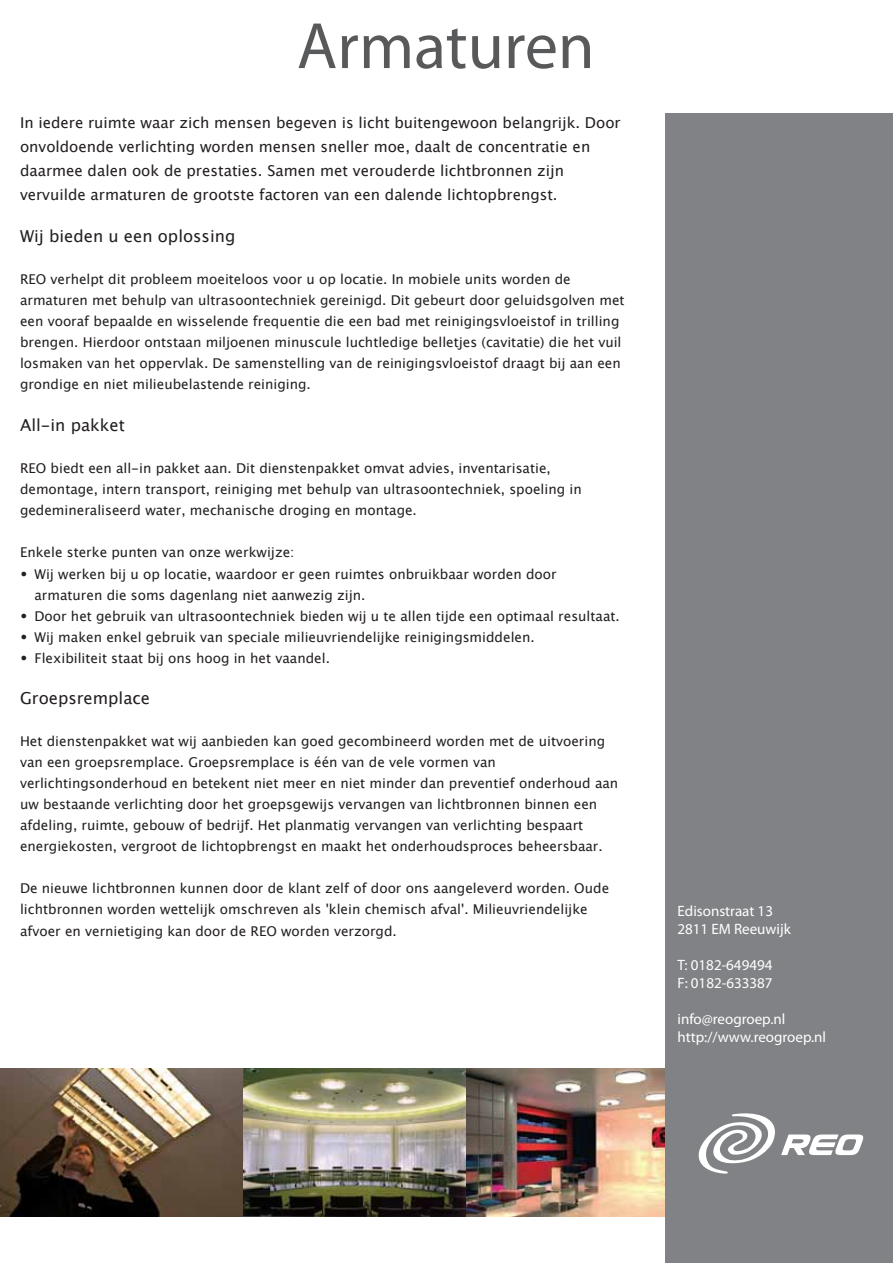
<style>
.page{position:relative;width:893px;height:1263px;background:#fff}
.page>*{position:absolute;margin:0;border:0;box-sizing:border-box;transform-origin:0 0}
.t1{font:66px "Myriad Pro";color:#58595b}
.t2{font:16.5px "Lucida Grande";color:#231f20}
.t3{font:15px/24px "Lucida Grande";color:#231f20}
.t4{font:15px/18px "Myriad Pro";color:#fff}
.t5{font:13.5px/21px "Lucida Grande";color:#231f20}
</style>
<div class="page">
<img style="left:0;top:1068px;width:244px;height:149px">
<img style="left:244px;top:1068px;width:421px;height:149px">
<div style="left:665px;top:0;width:228px;height:1263px;background:#808285"></div>
<div style="left:0;top:0;width:893px;height:112px;background:#fff"></div>
<svg style="left:698px;top:1113px;width:77px;height:61px"></svg>
<svg style="left:781px;top:1134px;width:82px;height:21px"></svg>
<p class="t1" style="left:297px;top:10px;width:299px">Armaturen</p>
<p class="t3" style="left:20px;top:111px;width:602px">In iedere ruimte waar zich mensen begeven is licht buitengewoon belangrijk. Door onvoldoende verlichting worden mensen sneller moe, daalt de concentratie en daarmee dalen ook de prestaties. Samen met verouderde lichtbronnen zijn vervuilde armaturen de grootste factoren van een dalende lichtopbrengst.</p>
<p class="t2" style="left:20px;top:227px;width:217px">Wij bieden u een oplossing</p>
<p class="t5" style="left:20px;top:269px;width:606px">REO verhelpt dit probleem moeiteloos voor u op locatie. In mobiele units worden de armaturen met behulp van ultrasoontechniek gereinigd. Dit gebeurt door geluidsgolven met een vooraf bepaalde en wisselende frequentie die een bad met reinigingsvloeistof in trilling brengen. Hierdoor ontstaan miljoenen minuscule luchtledige belletjes (cavitatie) die het vuil losmaken van het oppervlak. De samenstelling van de reinigingsvloeistof draagt bij aan een grondige en niet milieubelastende reiniging.</p>
<p class="t2" style="left:20px;top:416px;width:106px">All-in pakket</p>
<p class="t5" style="left:20px;top:458px;width:563px">REO biedt een all-in pakket aan. Dit dienstenpakket omvat advies, inventarisatie, demontage, intern transport, reiniging met behulp van ultrasoontechniek, spoeling in gedemineraliseerd water, mechanische droging en montage.</p>
<p class="t5" style="left:20px;top:542px;width:276px">Enkele sterke punten van onze werkwijze: •</p>
<p class="t5" style="left:20px;top:605px;width:9px;text-align:justify">• • •</p>
<p class="t2" style="left:20px;top:689px;width:132px">Groepsremplace</p>
<p class="t5" style="left:20px;top:731px;width:600px">Het dienstenpakket wat wij aanbieden kan goed gecombineerd worden met de uitvoering van een groepsremplace. Groepsremplace is één van de vele vormen van verlichtingsonderhoud en betekent niet meer en niet minder dan preventief onderhoud aan uw bestaande verlichting door het groepsgewijs vervangen van lichtbronnen binnen een afdeling, ruimte, gebouw of bedrijf. Het planmatig vervangen van verlichting bespaart energiekosten, vergroot de lichtopbrengst en maakt het onderhoudsproces beheersbaar.</p>
<p class="t5" style="left:20px;top:878px;width:591px">De nieuwe lichtbronnen kunnen door de klant zelf of door ons aangeleverd worden. Oude lichtbronnen worden wettelijk omschreven als 'klein chemisch afval'. Milieuvriendelijke afvoer en vernietiging kan door de REO worden verzorgd.</p>
<p class="t5" style="left:34px;top:564px;width:587px">Wij werken bij u op locatie, waardoor er geen ruimtes onbruikbaar worden door armaturen die soms dagenlang niet aanwezig zijn.<br>Door het gebruik van ultrasoontechniek bieden wij u te allen tijde een optimaal resultaat.<br>Wij maken enkel gebruik van speciale milieuvriendelijke reinigingsmiddelen.<br>Flexibiliteit staat bij ons hoog in het vaandel.</p>
<p class="t4" style="left:677px;top:902px;width:115px">Edisonstraat 13<br>2811 EM Reeuwijk</p>
<p class="t4" style="left:677px;top:956px;width:96px">T: 0182-649494<br>F: 0182-633387</p>
<p class="t4" style="left:677px;top:1010px;width:150px">info@reogroep.nl http://www.reogroep.nl</p>
</div>
